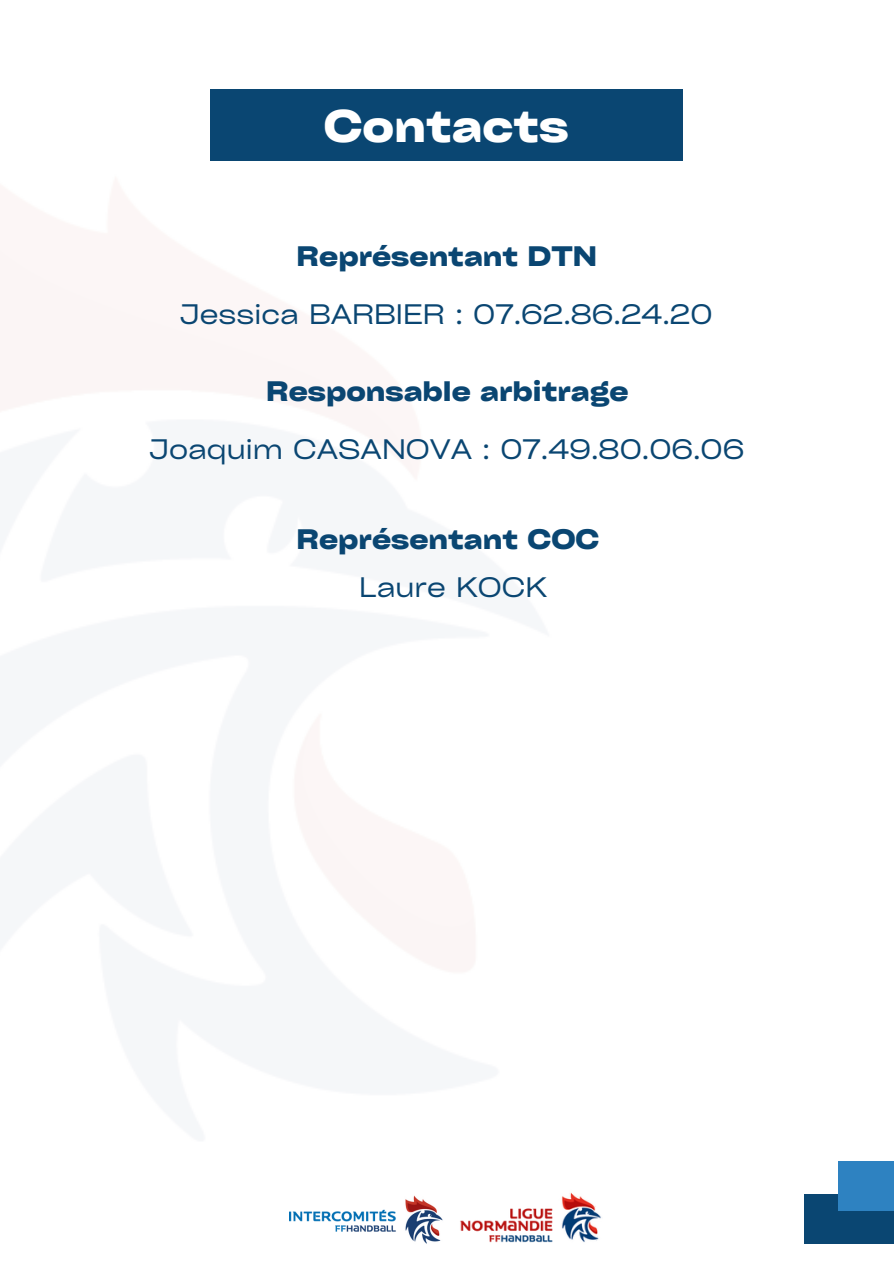
<style>
.page{position:relative;width:894px;height:1264px;background:#fff}
.page>*{position:absolute;margin:0;border:0;box-sizing:border-box;transform-origin:0 0}
.t1{font:700 expanded 43.95px "Cy Grotesk";color:#fff}
.t2{font:expanded 27px "Cy Grotesk";color:#0a4672}
.t3{font:700 expanded 27px "Cy Grotesk";color:#0a4672}
</style>
<div class="page">
<img style="left:460px;top:1192px;width:141px;height:51px">
<img style="left:290px;top:1195px;width:153px;height:49px">
<div style="left:804px;top:1194px;width:89px;height:49px;background:#0a4672"></div>
<div style="left:838px;top:1161px;width:55px;height:49px;background:#2e82c1"></div>
<div style="left:210px;top:89px;width:472px;height:72px;background:#0a4672"></div>
<p class="t1" style="left:324px;top:98px;width:246px">Contacts</p>
<p class="t3" style="left:296px;top:239px;width:302px">Représentant DTN</p>
<h2 class="t2" style="left:180px;top:297px;width:534px">Jessica BARBIER : 07.62.86.24.20</h2>
<h1 class="t3" style="left:266px;top:374px;width:364px">Responsable arbitrage</h1>
<p class="t2" style="left:149px;top:432px;width:596px">Joaquim CASANOVA : 07.49.80.06.06</p>
<h2 class="t3" style="left:296px;top:522px;width:304px">Représentant COC</h2>
<p class="t2" style="left:359px;top:570px;width:189px">Laure KOCK</p>
</div>
